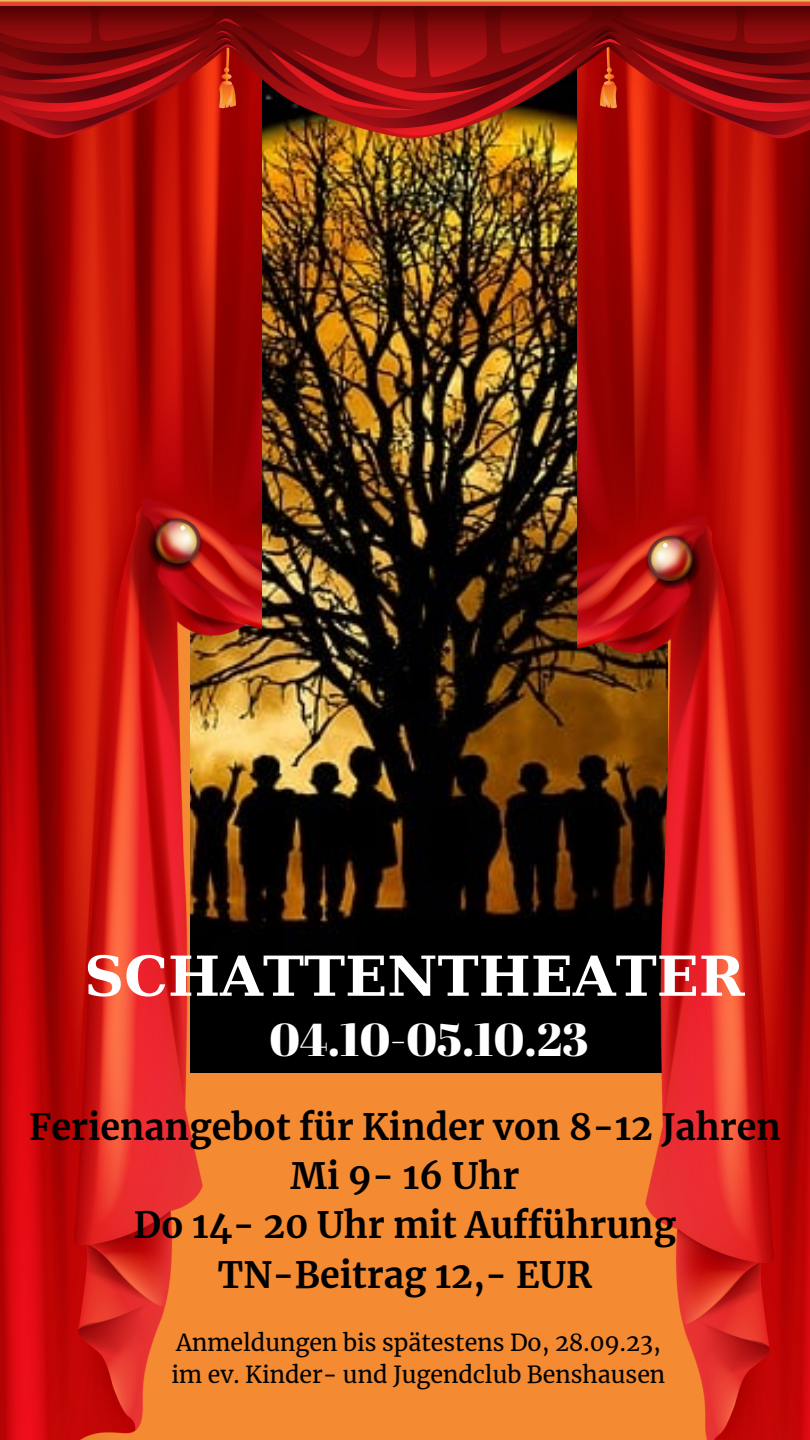
<style>
.page{position:relative;width:810px;height:1440px;background:#fff}
.page>*{position:absolute;margin:0;border:0;box-sizing:border-box;transform-origin:0 0}
.t1{font:700 55.2px "DejaVu Serif";color:#fff}
.t2{font:46.1px "Abril Fatface";color:#fff}
.t3{font:700 35.9px "Merriweather";color:#000}
.t4{font:23.2px "Merriweather";color:#000}
</style>
<div class="page">
<div style="left:58px;top:81px;width:694px;height:1359px;background:#f48a31"></div>
<img style="left:262px;top:169px;width:315px;height:904px">
<img style="left:0;top:169px;width:262px;height:1271px">
<img style="left:577px;top:169px;width:233px;height:1271px">
<img style="left:0;top:0;width:810px;height:169px">
<p class="t1" style="left:84px;top:944px;width:662px">SCHATTENTHEATER</p>
<p class="t2" style="left:269px;top:1007px;width:321px">04.10-05.10.23</p>
<p class="t3" style="left:29px;top:1104px;width:753px">Ferienangebot für Kinder von 8-12 Jahren</p>
<p class="t3" style="left:291px;top:1154px;width:230px">Mi 9- 16 Uhr</p>
<p class="t3" style="left:134px;top:1203px;width:544px">Do 14- 20 Uhr mit Aufführung</p>
<p class="t3" style="left:218px;top:1253px;width:376px">TN-Beitrag 12,- EUR</p>
<p class="t4" style="left:176px;top:1328px;width:486px">Anmeldungen bis spätestens Do, 28.09.23,</p>
<p class="t4" style="left:171px;top:1360px;width:495px">im ev. Kinder- und Jugendclub Benshausen</p>
</div>
